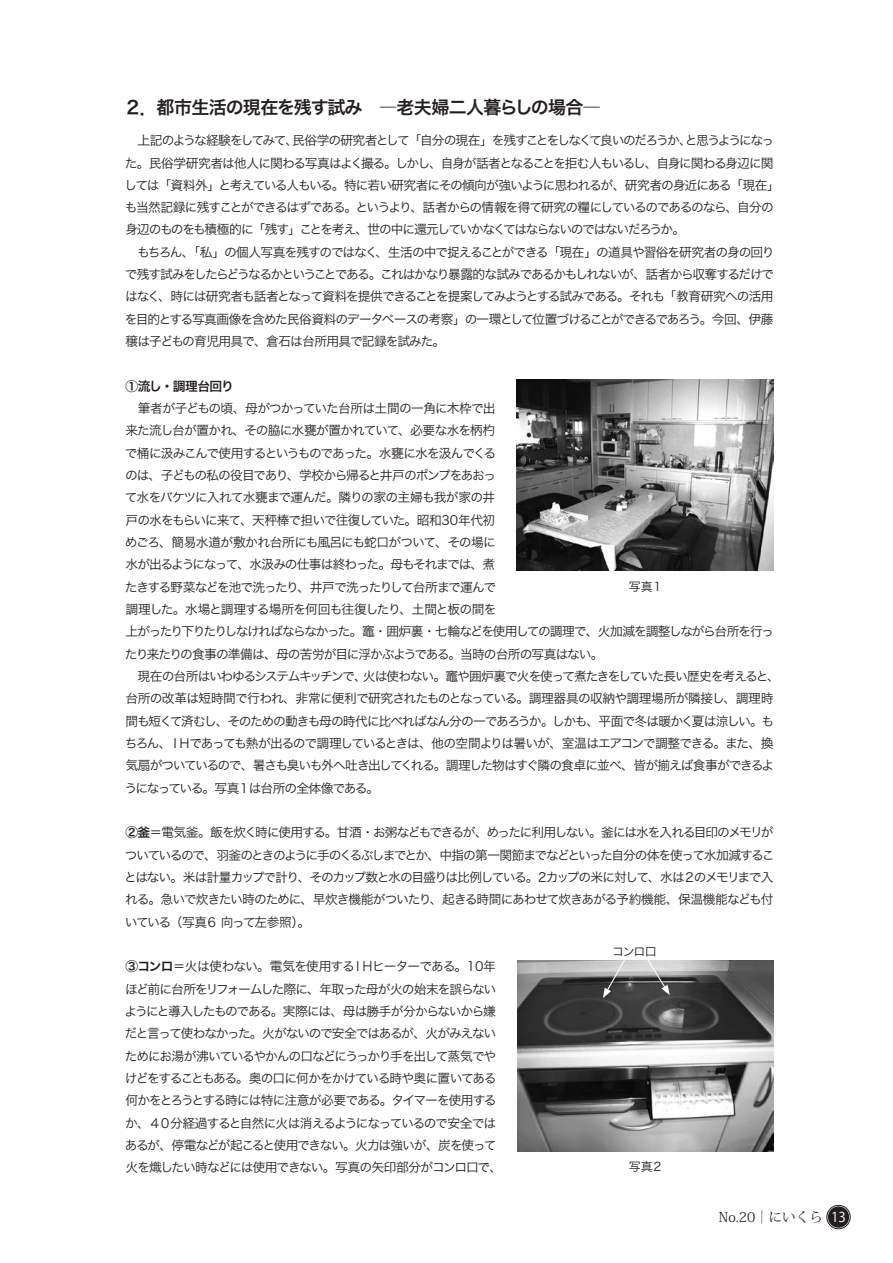
<style>
.page{position:relative;width:893px;height:1263px;background:#fff}
.page>*{position:absolute;margin:0;border:0;box-sizing:border-box;transform-origin:0 0}
.t1{font:18px "Hira Kaku Pro N W6";letter-spacing:-.055em;color:#231f20}
.t2{font:13.5px "Koz Min Pro";color:#231f20}
.t3{font:12.75px/22.4px "Hira Kaku Pro N W3";letter-spacing:-.09em;color:#231f20}
.t4{font:12.75px "Hira Kaku Pro N W6";letter-spacing:-.04em;color:#231f20}
.t5{font:12px "Hira Kaku Pro N W3";letter-spacing:-.1em;color:#231f20}
.s1{font-family:"Hira Kaku Pro N W6"}
.s2{font-family:"Koz Go Pro";color:#fff}
</style>
<div class="page">
<div style="left:828px;top:1206px;width:21px;height:22px;background:#231f20;border-radius:50%"></div>
<div style="left:827px;top:1205px;width:23px;height:24px;border:1px solid #231f20;border-radius:50%"></div>
<img style="left:517px;top:379px;width:257px;height:192px">
<img style="left:517px;top:960px;width:257px;height:191px">
<svg style="left:603px;top:960px;width:67px;height:38px;background:#868686"></svg>
<h1 class="t1" style="left:124px;top:91px;width:478px">２．都市生活の現在を残す試み　―老夫婦二人暮らしの場合―</h1>
<p class="t3" style="left:124px;top:128px;width:657px">　上記のような経験をしてみて、民俗学の研究者として「自分の現在」を残すことをしなくて良いのだろうか、と思うようになった。民俗学研究者は他人に関わる写真はよく撮る。しかし、自身が話者となることを拒む人もいるし、自身に関わる身辺に関しては「資料外」と考えている人もいる。特に若い研究者にその傾向が強いように思われるが、研究者の身近にある「現在」も当然記録に残すことができるはずである。というより、話者からの情報を得て研究の糧にしているのであるのなら、自分の身辺のものをも積極的に「残す」ことを考え、世の中に還元していかなくてはならないのではないだろうか。<br>　もちろん、「私」の個人写真を残すのではなく、生活の中で捉えることができる「現在」の道具や習俗を研究者の身の回りで残す試みをしたらどうなるかということである。これはかなり暴露的な試みであるかもしれないが、話者から収奪するだけではなく、時には研究者も話者となって資料を提供できることを提案してみようとする試みである。それも「教育研究への活用を目的とする写真画像を含めた民俗資料のデータベースの考察」の一環として位置づけることができるであろう。今回、伊藤穣は子どもの育児用具で、倉石は台所用具で記録を試みた。</p>
<p class="t4" style="left:125px;top:374px;width:110px">①流し・調理台回り</p>
<p class="t3" style="left:125px;top:396px;width:657px">　筆者が子どもの頃、母がつかっていた台所は土間の一角に木枠で出<br>来た流し台が置かれ、その脇に水甕が置かれていて、必要な水を柄杓<br>で桶に汲みこんで使用するというものであった。水甕に水を汲んでくる<br>のは、子どもの私の役目であり、学校から帰ると井戸のポンプをあおっ<br>て水をバケツに入れて水甕まで運んだ。隣りの家の主婦も我が家の井<br>戸の水をもらいに来て、天秤棒で担いで往復していた。昭和30年代初<br>めごろ、簡易水道が敷かれ台所にも風呂にも蛇口がついて、その場に<br>水が出るようになって、水汲みの仕事は終わった。母もそれまでは、煮<br>たきする野菜などを池で洗ったり、井戸で洗ったりして台所まで運んで<br>調理した。水場と調理する場所を何回も往復したり、土間と板の間を<br>上がったり下りたりしなければならなかった。竈・囲炉裏・七輪などを使用しての調理で、火加減を調整しながら台所を行ったり来たりの食事の準備は、母の苦労が目に浮かぶようである。当時の台所の写真はない。<br>　現在の台所はいわゆるシステムキッチンで、火は使わない。竈や囲炉裏で火を使って煮たきをしていた長い歴史を考えると、台所の改革は短時間で行われ、非常に便利で研究されたものとなっている。調理器具の収納や調理場所が隣接し、調理時間も短くて済むし、そのための動きも母の時代に比べればなん分の一であろうか。しかも、平面で冬は暖かく夏は涼しい。もちろん、ＩＨであっても熱が出るので調理しているときは、他の空間よりは暑いが、室温はエアコンで調整できる。また、換気扇がついているので、暑さも臭いも外へ吐き出してくれる。調理した物はすぐ隣の食卓に並べ、皆が揃えば食事ができるようになっている。写真１は台所の全体像である。</p>
<p class="t3" style="left:124px;top:820px;width:652px;text-align:justify"><span class="s1">②釜</span>＝電気釜。飯を炊く時に使用する。甘酒・お粥などもできるが、めったに利用しない。釜には水を入れる目印のメモリがついているので、羽釜のときのように手のくるぶしまでとか、中指の第一関節までなどといった自分の体を使って水加減することはない。米は計量カップで計り、そのカップ数と水の目盛りは比例している。2カップの米に対して、水は２のメモリまで入れる。急いで炊きたい時のために、早炊き機能がついたり、起きる時間にあわせて炊きあがる予約機能、保温機能なども付いている（写真６ 向って左参照）。</p>
<p class="t3" style="left:125px;top:954px;width:379px"><span class="s1">③コンロ</span>＝火は使わない。電気を使用するＩＨヒーターである。10年ほど前に台所をリフォームした際に、年取った母が火の始末を誤らないようにと導入したものである。実際には、母は勝手が分からないから嫌だと言って使わなかった。火がないので安全ではあるが、火がみえないためにお湯が沸いているやかんの口などにうっかり手を出して蒸気でやけどをすることもある。奥の口に何かをかけている時や奥に置いてある何かをとろうとする時には特に注意が必要である。タイマーを使用するか、４０分経過すると自然に火は消えるようになっているので安全ではあるが、停電などが起こると使用できない。火力は強いが、炭を使って火を熾したい時などには使用できない。写真の矢印部分がコンロ口で、</p>
<p class="t5" style="left:629px;top:576px;width:36px">写真１</p>
<p class="t5" style="left:612px;top:941px;width:46px">コンロ口</p>
<p class="t5" style="left:629px;top:1156px;width:36px">写真２</p>
<p class="t2" style="left:719px;top:1208px;width:129px">No.20｜にいくら <span class="s2">13</span></p>
</div>
